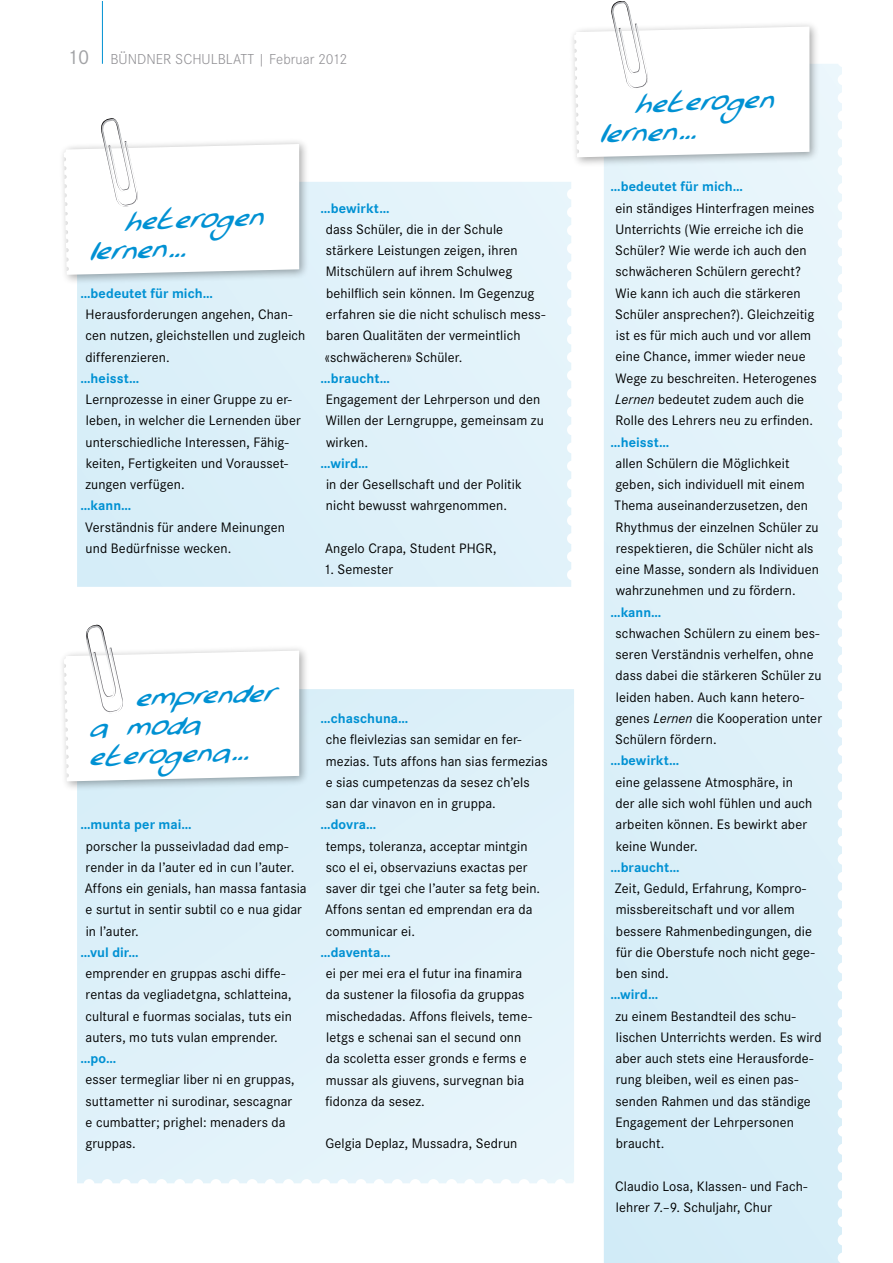
<style>
.page{position:relative;width:893px;height:1263px;background:#fff}
.page>*{position:absolute;margin:0;border:0;box-sizing:border-box;transform-origin:0 0}
.t1{font:italic 31.2px/28.8px "Daves Hand";color:#0091d3}
.t2{font:300 15px "Corporate S";color:#919094}
.t3{font:14.25px/21.3px "Corporate S";letter-spacing:.005em;color:#000}
.t4{font:700 14.25px "Corporate S";color:#0091d3}
.s1{font-weight:400;font-size:21px;color:#a1a2a5}
.s2{font-style:italic}
</style>
<div class="page">
<div style="left:77px;top:182px;width:494px;height:405px;background:#def1f9"></div>
<div style="left:77px;top:689px;width:497px;height:494px;background:#dff1fa"></div>
<svg style="left:604px;top:64px;width:238px;height:1199px;background:#ddf0f9"></svg>
<div style="left:568px;top:20px;width:252px;height:147px;background:#000;opacity:.35"></div>
<svg style="left:574px;top:1px;width:235px;height:156px"></svg>
<div style="left:58px;top:138px;width:251px;height:147px;background:#000;opacity:.35"></div>
<svg style="left:64px;top:118px;width:235px;height:157px"></svg>
<div style="left:58px;top:644px;width:251px;height:147px;background:#000;opacity:.35"></div>
<svg style="left:64px;top:625px;width:235px;height:156px"></svg>
<hr style="left:102px;top:1px;width:1px;height:63px;background:#0091d3">
<p class="t2" style="left:67px;top:50px;width:281px"><span class="s1">10</span> BÜNDNER SCHULBLATT | Februar 2012</p>
<h1 class="t1" style="left:85px;top:207px;width:176px;text-indent:37px;rotate:-2deg">heterogen lernen…</h1>
<p class="t4" style="left:80px;top:285px;width:134px">…bedeutet für mich…</p>
<p class="t3" style="left:86px;top:304px;width:221px">Herausforderungen angehen, Chan&shy;cen nutzen, gleichstellen und zugleich differenzieren.</p>
<p class="t4" style="left:80px;top:370px;width:60px">…heisst…</p>
<p class="t3" style="left:85px;top:389px;width:217px">Lernprozesse in einer Gruppe zu er&shy;leben, in welcher die Lernenden über unterschiedliche Interessen, Fähig&shy;keiten, Fertigkeiten und Vorausset&shy;zungen verfügen.</p>
<p class="t4" style="left:80px;top:497px;width:53px">…kann…</p>
<p class="t3" style="left:85px;top:516px;width:201px">Verständnis für andere Meinungen und Bedürfnisse wecken.</p>
<p class="t4" style="left:321px;top:200px;width:70px">…bewirkt…</p>
<p class="t3" style="left:325px;top:219px;width:222px">dass Schüler, die in der Schule stärkere Leistungen zeigen, ihren Mitschülern auf ihrem Schulweg behilflich sein können. Im Gegenzug erfahren sie die nicht schulisch mess&shy;baren Qualitäten der vermeintlich «schwächeren» Schüler.</p>
<p class="t4" style="left:321px;top:370px;width:71px">…braucht…</p>
<p class="t3" style="left:326px;top:389px;width:220px">Engagement der Lehrperson und den<br>Willen der Lerngruppe, gemeinsam zu wirken.</p>
<p class="t4" style="left:321px;top:455px;width:49px">…wird…</p>
<p class="t3" style="left:326px;top:474px;width:197px">in der Gesellschaft und der Politik nicht bewusst wahrgenommen.</p>
<p class="t3" style="left:325px;top:538px;width:173px">Angelo Crapa, Student PHGR,</p>
<p class="t3" style="left:323px;top:559px;width:71px">1. Semester</p>
<h1 class="t1" style="left:85px;top:683px;width:187px;text-indent:48px;rotate:-2deg">emprender a moda eterogena…</h1>
<p class="t4" style="left:80px;top:816px;width:113px">…munta per mai…</p>
<p class="t3" style="left:85px;top:835px;width:223px">porscher la pusseivladad dad emp&shy;render in da l’auter ed in cun l’auter.<br>Affons ein genials, han massa fantasia e surtut in sentir subtil co e nua gidar in l’auter.</p>
<p class="t4" style="left:80px;top:944px;width:60px">…vul dir…</p>
<p class="t3" style="left:86px;top:963px;width:208px">emprender en gruppas aschi diffe&shy;rentas da vegliadetgna, schlatteina, cultural e fuormas socialas, tuts ein auters, mo tuts vulan emprender.</p>
<p class="t4" style="left:80px;top:1050px;width:37px">…po…</p>
<p class="t3" style="left:85px;top:1069px;width:211px">esser termegliar liber ni en gruppas, suttametter ni surodinar, sescagnar e cumbatter; prighel: menaders da gruppas.</p>
<p class="t4" style="left:321px;top:710px;width:89px">…chaschuna…</p>
<p class="t3" style="left:326px;top:729px;width:223px">che fleivlezias san semidar en fer&shy;mezias. Tuts affons han sias fermezias e sias cumpetenzas da sesez ch’els san dar vinavon en in gruppa.</p>
<p class="t4" style="left:321px;top:816px;width:57px">…dovra…</p>
<p class="t3" style="left:325px;top:835px;width:217px">temps, toleranza, acceptar mintgin sco el ei, observaziuns exactas per saver dir tgei che l’auter sa fetg bein.<br>Affons sentan ed emprendan era da communicar ei.</p>
<p class="t4" style="left:321px;top:944px;width:72px">…daventa…</p>
<p class="t3" style="left:326px;top:963px;width:208px">ei per mei era el futur ina finamira da sustener la filosofia da gruppas mischedadas. Affons fleivels, teme&shy;letgs e schenai san el secund onn da scoletta esser gronds e ferms e mussar als giuvens, survegnan bia fidonza da sesez.</p>
<p class="t3" style="left:325px;top:1133px;width:193px">Gelgia Deplaz, Mussadra, Sedrun</p>
<h1 class="t1" style="left:596px;top:89px;width:176px;text-indent:37px;rotate:-2deg">heterogen lernen…</h1>
<p class="t4" style="left:610px;top:178px;width:134px">…bedeutet für mich…</p>
<p class="t3" style="left:615px;top:197px;width:203px">ein ständiges Hinterfragen meines<br>Unterrichts (Wie erreiche ich die<br>Schüler? Wie werde ich auch den schwächeren Schülern gerecht?<br>Wie kann ich auch die stärkeren<br>Schüler ansprechen?). Gleichzeitig ist es für mich auch und vor allem eine Chance, immer wieder neue<br>Wege zu beschreiten. Heterogenes<br><span class="s2">Lernen</span> bedeutet zudem auch die<br>Rolle des Lehrers neu zu erfinden.</p>
<p class="t4" style="left:610px;top:434px;width:60px">…heisst…</p>
<p class="t3" style="left:615px;top:452px;width:206px">allen Schülern die Möglichkeit geben, sich individuell mit einem Thema auseinanderzusetzen, den Rhythmus der einzelnen Schüler zu respektieren, die Schüler nicht als eine Masse, sondern als Individuen wahrzunehmen und zu fördern.</p>
<p class="t4" style="left:610px;top:604px;width:53px">…kann…</p>
<p class="t3" style="left:615px;top:623px;width:208px">schwachen Schülern zu einem bes&shy;seren Verständnis verhelfen, ohne dass dabei die stärkeren Schüler zu leiden haben. Auch kann hetero&shy;genes <span class="s2">Lernen</span> die Kooperation unter<br>Schülern fördern.</p>
<p class="t4" style="left:610px;top:752px;width:70px">…bewirkt…</p>
<p class="t3" style="left:616px;top:771px;width:198px">eine gelassene Atmosphäre, in der alle sich wohl fühlen und auch arbeiten können. Es bewirkt aber keine Wunder.</p>
<p class="t4" style="left:610px;top:859px;width:71px">…braucht…</p>
<p class="t3" style="left:615px;top:878px;width:201px">Zeit, Geduld, Erfahrung, Kompro&shy;missbereitschaft und vor allem bessere Rahmenbedingungen, die für die Oberstufe noch nicht gege&shy;ben sind.</p>
<p class="t4" style="left:610px;top:986px;width:49px">…wird…</p>
<p class="t3" style="left:615px;top:1005px;width:208px">zu einem Bestandteil des schu&shy;lischen Unterrichts werden. Es wird aber auch stets eine Herausforde&shy;rung bleiben, weil es einen pas&shy;senden Rahmen und das ständige<br>Engagement der Lehrpersonen braucht.</p>
<p class="t3" style="left:615px;top:1175px;width:194px">Claudio Losa, Klassen- und Fach&shy;lehrer 7.–9. Schuljahr, Chur</p>
</div>
